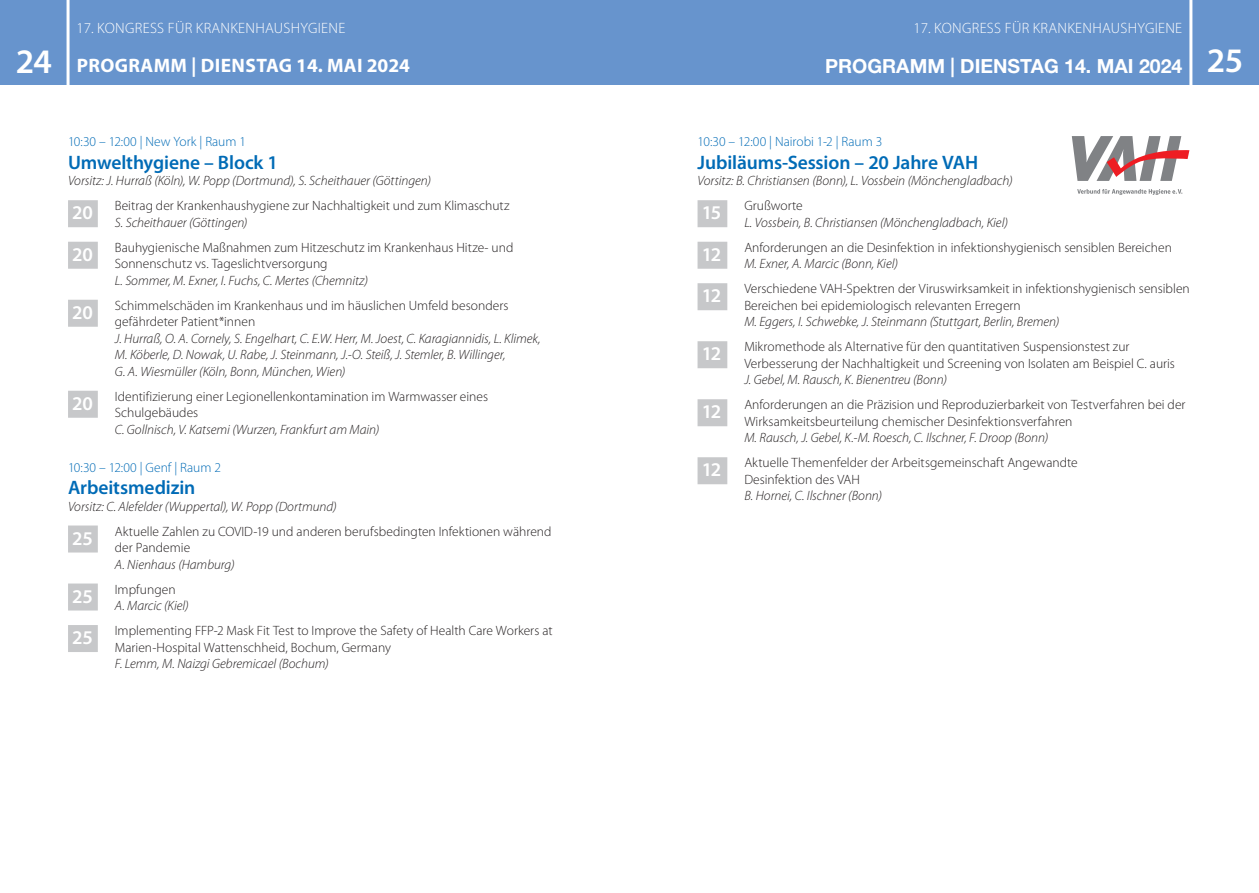
<style>
.page{position:relative;width:1259px;height:893px;background:#fff}
.page>*{position:absolute;margin:0;border:0;box-sizing:border-box;transform-origin:0 0}
.t1{font:600 34.5px "Myriad Pro";color:#fff}
.Programm_Thema{font:600 19.5px "Myriad Pro";letter-spacing:-.005em;color:#006bb6}
.t2{font:700 19.5px "Myriad Pro";letter-spacing:.02em;color:#fff}
.t3{font:700 19.5px "Helvetica Neue LT Std";color:#fff}
.Vortrag{font:600 19.5px "Myriad Pro";letter-spacing:-.015em;color:#fff}
.t4{font:300 15px "Myriad Pro";letter-spacing:.02em;color:#fff}
.Vortrag-2{font:300 13.5px/16.5px "Myriad Pro";color:#231f20}
.Referent{font:italic 300 13.5px/16.5px "Myriad Pro";color:#231f20}
.Vorsitz{font:italic 300 13.5px "Myriad Pro";color:#231f20}
.Programm_Uhr{font:300 13.5px "Myriad Pro";color:#006bb6}
</style>
<div class="page">
<div style="left:0;top:0;width:629px;height:85px;background:#6794cd"></div>
<div style="left:629px;top:0;width:630px;height:85px;background:#6794cd"></div>
<div style="left:68px;top:200px;width:30px;height:27px;background:#c7c8ca"></div>
<div style="left:68px;top:242px;width:30px;height:27px;background:#c7c8ca"></div>
<div style="left:68px;top:300px;width:30px;height:27px;background:#c7c8ca"></div>
<div style="left:68px;top:391px;width:30px;height:27px;background:#c7c8ca"></div>
<div style="left:68px;top:525px;width:30px;height:27px;background:#c7c8ca"></div>
<div style="left:68px;top:583px;width:30px;height:27px;background:#c7c8ca"></div>
<div style="left:68px;top:625px;width:30px;height:27px;background:#c7c8ca"></div>
<div style="left:697px;top:200px;width:30px;height:27px;background:#c7c8ca"></div>
<div style="left:697px;top:242px;width:30px;height:27px;background:#c7c8ca"></div>
<div style="left:697px;top:283px;width:30px;height:27px;background:#c7c8ca"></div>
<div style="left:697px;top:341px;width:30px;height:27px;background:#c7c8ca"></div>
<div style="left:697px;top:399px;width:30px;height:27px;background:#c7c8ca"></div>
<div style="left:697px;top:457px;width:30px;height:27px;background:#c7c8ca"></div>
<svg style="left:1071px;top:136px;width:118px;height:45px"></svg>
<svg style="left:1077px;top:189px;width:105px;height:6px"></svg>
<hr style="left:67px;top:0;width:3px;height:106px;background:#fff">
<hr style="left:1189px;top:0;width:3px;height:106px;background:#fff">
<p class="t4" style="left:77px;top:19px;width:270px">17. KONGRESS FÜR KRANKENHAUSHYGIENE</p>
<p class="t4" style="left:913px;top:18px;width:270px">17. KONGRESS FÜR KRANKENHAUSHYGIENE</p>
<h1 class="t1" style="left:16px;top:39px;width:38px">24</h1>
<h1 class="t1" style="left:1206px;top:39px;width:38px">25</h1>
<h2 class="t2" style="left:77px;top:53px;width:335px">PROGRAMM | DIENSTAG 14. MAI 2024</h2>
<h2 class="t3" style="left:825px;top:54px;width:359px">PROGRAMM | DIENSTAG 14. MAI 2024</h2>
<p class="Programm_Uhr" style="left:68px;top:134px;width:179px">10:30 – 12:00 | New York | Raum 1</p>
<p class="Programm_Thema" style="left:68px;top:150px;width:211px">Umwelthygiene – Block 1</p>
<p class="Vorsitz" style="left:68px;top:173px;width:364px">Vorsitz: J. Hurraß (Köln), W. Popp (Dortmund), S. Scheithauer (Göttingen)</p>
<p class="Vortrag" style="left:72px;top:200px;width:22px">20</p>
<p class="Vortrag-2" style="left:115px;top:197px;width:396px">Beitrag der Krankenhaushygiene zur Nachhaltigkeit und zum Klimaschutz</p>
<p class="Referent" style="left:115px;top:214px;width:134px">S. Scheithauer (Göttingen)</p>
<p class="Vortrag" style="left:72px;top:242px;width:22px">20</p>
<p class="Vortrag-2" style="left:115px;top:239px;width:400px">Bauhygienische Maßnahmen zum Hitzeschutz im Krankenhaus Hitze- und<br>Sonnenschutz vs. Tageslichtversorgung</p>
<p class="Referent" style="left:115px;top:272px;width:255px">L. Sommer, M. Exner, I. Fuchs, C. Mertes (Chemnitz)</p>
<p class="Vortrag" style="left:72px;top:300px;width:22px">20</p>
<p class="Vortrag-2" style="left:115px;top:297px;width:395px">Schimmelschäden im Krankenhaus und im häuslichen Umfeld besonders gefährdeter Patient*innen</p>
<p class="Referent" style="left:115px;top:330px;width:427px">J. Hurraß, O. A. Cornely, S. Engelhart, C. E.W. Herr, M. Joest, C. Karagiannidis, L. Klimek,<br>M. Köberle, D. Nowak, U. Rabe, J. Steinmann, J.-O. Steiß, J. Stemler, B. Willinger,<br>G. A. Wiesmüller (Köln, Bonn, München, Wien)</p>
<p class="Vortrag" style="left:72px;top:391px;width:22px">20</p>
<p class="Vortrag-2" style="left:115px;top:388px;width:375px">Identifizierung einer Legionellenkontamination im Warmwasser eines<br>Schulgebäudes</p>
<p class="Referent" style="left:115px;top:421px;width:266px">C. Gollnisch, V. Katsemi (Wurzen, Frankfurt am Main)</p>
<p class="Programm_Uhr" style="left:68px;top:459px;width:154px">10:30 – 12:00 | Genf | Raum 2</p>
<p class="Programm_Thema" style="left:68px;top:475px;width:129px">Arbeitsmedizin</p>
<p class="Vorsitz" style="left:68px;top:498px;width:270px">Vorsitz: C. Alefelder (Wuppertal), W. Popp (Dortmund)</p>
<p class="Vortrag" style="left:72px;top:526px;width:22px">25</p>
<p class="Vortrag-2" style="left:115px;top:523px;width:438px">Aktuelle Zahlen zu COVID-19 und anderen berufsbedingten Infektionen während der Pandemie</p>
<p class="Referent" style="left:115px;top:556px;width:121px">A. Nienhaus (Hamburg)</p>
<p class="Vortrag" style="left:72px;top:584px;width:22px">25</p>
<p class="Vortrag-2" style="left:115px;top:581px;width:62px">Impfungen</p>
<p class="Referent" style="left:115px;top:597px;width:75px">A. Marcic (Kiel)</p>
<p class="Vortrag" style="left:72px;top:625px;width:22px">25</p>
<p class="Vortrag-2" style="left:115px;top:622px;width:439px">Implementing FFP-2 Mask Fit Test to Improve the Safety of Health Care Workers at<br>Marien-Hospital Wattenschheid, Bochum, Germany</p>
<p class="Referent" style="left:115px;top:655px;width:215px">F. Lemm, M. Naizgi Gebremicael (Bochum)</p>
<p class="Programm_Uhr" style="left:697px;top:134px;width:186px">10:30 – 12:00 | Nairobi 1-2 | Raum 3</p>
<p class="Programm_Thema" style="left:697px;top:150px;width:282px">Jubiläums-Session – 20 Jahre VAH</p>
<p class="Vorsitz" style="left:697px;top:173px;width:316px">Vorsitz: B. Christiansen (Bonn), L. Vossbein (Mönchengladbach)</p>
<p class="Vortrag" style="left:702px;top:200px;width:21px">15</p>
<p class="Vortrag-2" style="left:744px;top:197px;width:60px">Grußworte</p>
<p class="Referent" style="left:744px;top:214px;width:265px">L. Vossbein, B. Christiansen (Mönchengladbach, Kiel)</p>
<p class="Vortrag" style="left:702px;top:242px;width:21px">12</p>
<p class="Vortrag-2" style="left:744px;top:239px;width:429px">Anforderungen an die Desinfektion in infektionshygienisch sensiblen Bereichen</p>
<p class="Referent" style="left:744px;top:255px;width:155px">M. Exner, A. Marcic (Bonn, Kiel)</p>
<p class="Vortrag" style="left:702px;top:283px;width:21px">12</p>
<p class="Vortrag-2" style="left:744px;top:280px;width:447px">Verschiedene VAH-Spektren der Viruswirksamkeit in infektionshygienisch sensiblen<br>Bereichen bei epidemiologisch relevanten Erregern</p>
<p class="Referent" style="left:744px;top:313px;width:316px">M. Eggers, I. Schwebke, J. Steinmann (Stuttgart, Berlin, Bremen)</p>
<p class="Vortrag" style="left:702px;top:341px;width:21px">12</p>
<p class="Vortrag-2" style="left:744px;top:338px;width:432px">Mikromethode als Alternative für den quantitativen Suspensionstest zur<br>Verbesserung der Nachhaltigkeit und Screening von Isolaten am Beispiel C. auris</p>
<p class="Referent" style="left:744px;top:371px;width:204px">J. Gebel, M. Rausch, K. Bienentreu (Bonn)</p>
<p class="Vortrag" style="left:702px;top:399px;width:21px">12</p>
<p class="Vortrag-2" style="left:744px;top:396px;width:443px">Anforderungen an die Präzision und Reproduzierbarkeit von Testverfahren bei der<br>Wirksamkeitsbeurteilung chemischer Desinfektionsverfahren</p>
<p class="Referent" style="left:744px;top:429px;width:305px">M. Rausch, J. Gebel, K.-M. Roesch, C. Ilschner, F. Droop (Bonn)</p>
<p class="Vortrag" style="left:702px;top:457px;width:21px">12</p>
<p class="Vortrag-2" style="left:744px;top:454px;width:335px">Aktuelle Themenfelder der Arbeitsgemeinschaft Angewandte<br>Desinfektion des VAH</p>
<p class="Referent" style="left:744px;top:487px;width:139px">B. Hornei, C. Ilschner (Bonn)</p>
</div>
